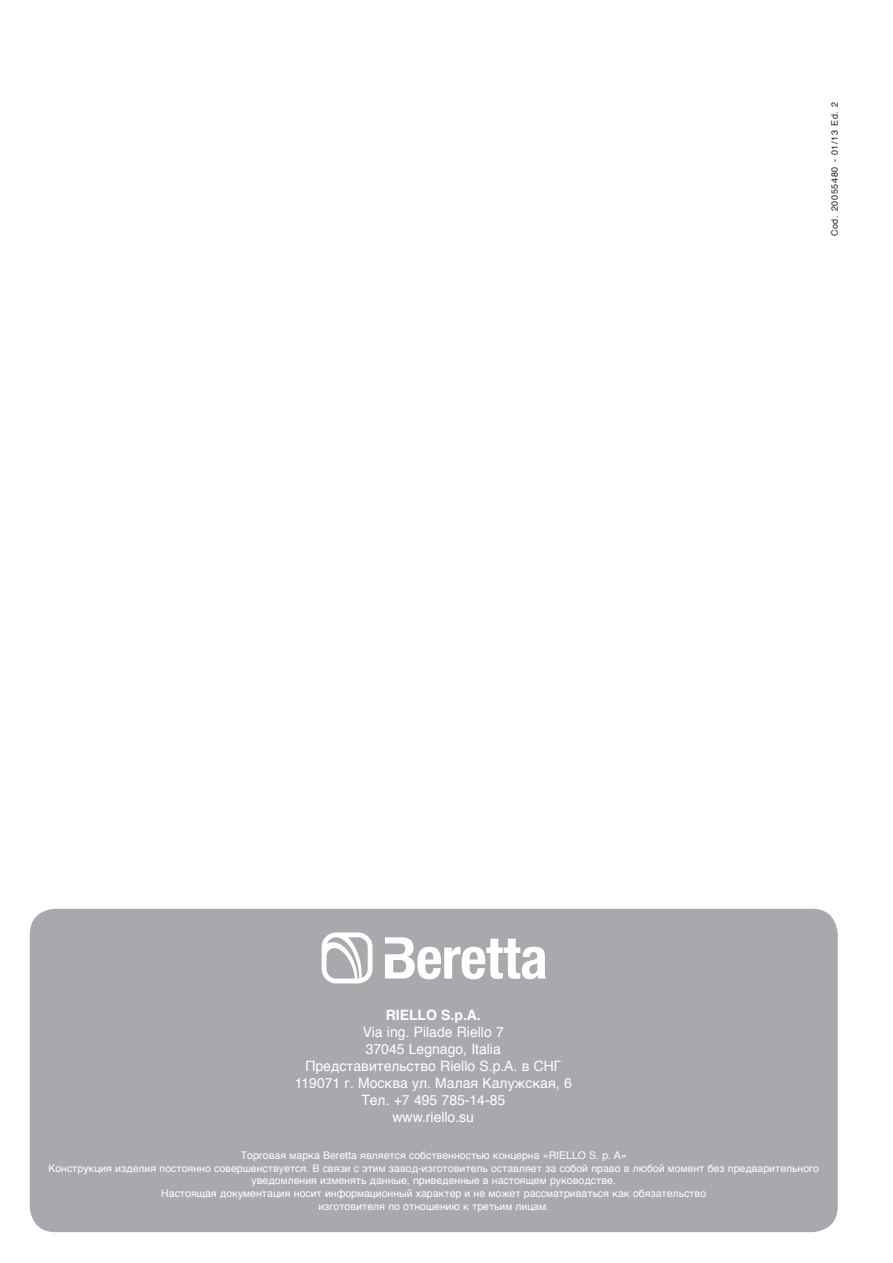
<style>
.page{position:relative;width:893px;height:1263px;background:#fff}
.page>*{position:absolute;margin:0;border:0;box-sizing:border-box;transform-origin:0 0}
.t1{font:14.25px/17.1px "Helvetica";color:#fff;text-align:center}
.t2{font:700 14.25px "Helvetica";color:#fff}
.t3{font:10.5px/12.6px "Helvetica";color:#fff;text-align:center}
.t4{font:9px "Helvetica";letter-spacing:.075em;color:#231f20}
</style>
<div class="page">
<div style="left:30px;top:909px;width:808px;height:323px;background:#a7a9ac;border-radius:26px"></div>
<svg style="left:385px;top:937px;width:161px;height:42px"></svg>
<svg style="left:322px;top:932px;width:51px;height:51px"></svg>
<p class="t4" style="left:828px;top:236px;width:136px;rotate:-90deg">Cod. 20055480 - 01/13 Ed. 2</p>
<h1 class="t2" style="left:386px;top:1009px;width:97px">RIELLO S.p.A.</h1>
<h1 class="t1" style="left:295px;top:1024px;width:278px">Via ing. Pilade Riello 7<br>37045 Legnago, Italia<br>Представительство Riello S.p.A. в СНГ<br>119071 г. Москва ул. Малая Калужская, 6<br>Тел. +7 495 785-14-85<br>www.riello.su</h1>
<p class="t3" style="left:48px;top:1149px;width:772px">Торговая марка Beretta является собственностью концерна «RIELLO S. p. A»<br>Конструкция изделия постоянно совершенствуется. В связи с этим завод-изготовитель оставляет за собой право в любой момент без предварительного уведомления изменять данные, приведенные в настоящем руководстве.<br>Настоящая документация носит информационный характер и не может рассматриваться как обязательство<br>изготовителя по отношению к третьим лицам.</p>
</div>
